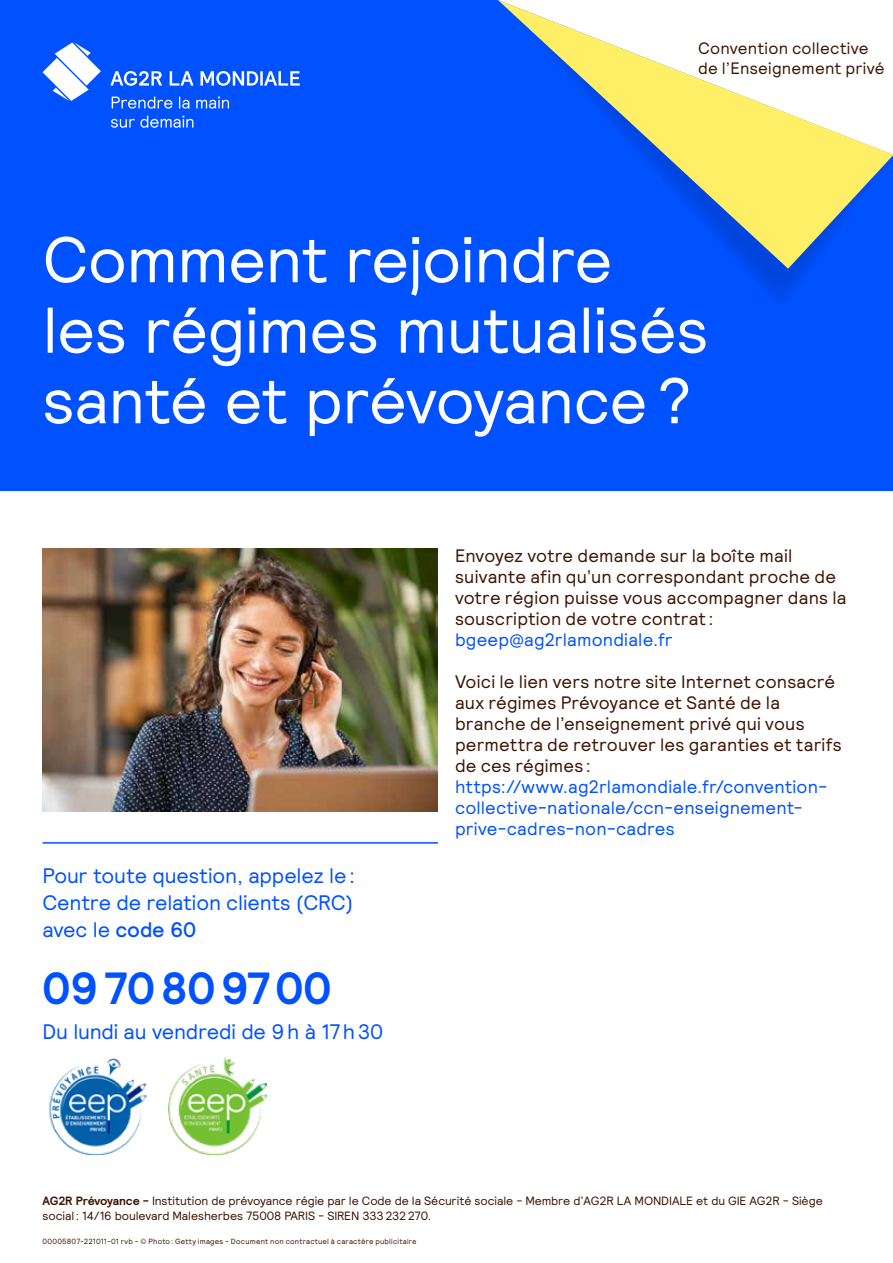
<style>
.page{position:relative;width:893px;height:1263px;background:#fff}
.page>*{position:absolute;margin:0;border:0;box-sizing:border-box;transform-origin:0 0}
.t1{font:64.5px/70.5px "Relative";letter-spacing:-.01em;color:#fff}
.t2{font:700 45px "Relative";color:#0051ff}
.t3{font:21px/27px "Relative";letter-spacing:-.01em;color:#0051ff;text-align:justify}
.t4{font:18px/21px "Relative";letter-spacing:.01em;color:#3d1301}
.t5{font:18px/21px "Relative";letter-spacing:.01em;color:#0051ff}
.t6{font:16.5px/19.5px "Relative";letter-spacing:.015em;color:#3d1301}
.t7{font:12px/15px "Relative";letter-spacing:-.01em;color:#3d1301}
.t8{font:7.5px "Relative";letter-spacing:.03em;color:#3d1301}
.s1{font-weight:500}
.s2{font-weight:700}
</style>
<div class="page">
<div style="left:0;top:0;width:893px;height:491px;background:#0051ff"></div>
<img style="left:43px;top:548px;width:395px;height:264px">
<hr style="left:43px;top:842px;width:395px;height:2px;background:#0051ff">
<svg style="left:498px;top:269px;width:395px;height:44px;background:#0050fd"></svg>
<svg style="left:498px;top:0;width:395px;height:269px"></svg>
<img style="left:49px;top:1058px;width:98px;height:96px">
<img style="left:169px;top:1057px;width:98px;height:97px">
<svg style="left:43px;top:43px;width:58px;height:58px"></svg>
<hr style="left:260px;top:71px;width:3px;height:15px;background:#fff">
<svg style="left:200px;top:71px;width:58px;height:15px"></svg>
<svg style="left:110px;top:71px;width:52px;height:15px"></svg>
<svg style="left:170px;top:71px;width:23px;height:15px"></svg>
<svg style="left:264px;top:71px;width:36px;height:15px"></svg>
<svg style="left:179px;top:97px;width:11px;height:12px"></svg>
<svg style="left:196px;top:97px;width:33px;height:12px"></svg>
<svg style="left:112px;top:97px;width:60px;height:12px"></svg>
<svg style="left:111px;top:116px;width:82px;height:12px"></svg>
<p class="t6" style="left:698px;top:38px;width:188px">Convention collective de l’Enseignement privé</p>
<h1 class="t1" style="left:43px;top:222px;width:668px">Comment rejoindre les régimes mutualisés santé et prévoyance?</h1>
<p class="t3" style="left:43px;top:861px;width:314px">Pour toute question, appelez le:<br>Centre de relation clients (CRC) avec le <span class="s1">code 60</span></p>
<h2 class="t2" style="left:43px;top:959px;width:290px">0970809700</h2>
<p class="t3" style="left:43px;top:1017px;width:342px">Du lundi au vendredi de 9h à 17h30</p>
<p class="t4" style="left:455px;top:545px;width:393px">Envoyez votre demande sur la boîte mail suivante afin qu’un correspondant proche de votre région puisse vous accompagner dans la souscription de votre contrat :</p>
<p class="t5" style="left:455px;top:629px;width:219px">bgeep@ag2rlamondiale.fr</p>
<p class="t4" style="left:455px;top:671px;width:388px">Voici le lien vers notre site Internet consacré aux régimes Prévoyance et Santé de la branche de l’enseignement privé qui vous permettra de retrouver les garanties et tarifs de ces régimes :</p>
<p class="t5" style="left:455px;top:776px;width:374px">https://www.ag2rlamondiale.fr/convention&shy;collective-nationale/ccn-enseignement&shy;prive-cadres-non-cadres</p>
<p class="t7" style="left:43px;top:1193px;width:782px"><span class="s2">AG2R Prévoyance -</span> Institution de prévoyance régie par le Code de la Sécurité sociale - Membre d’AG2R LA MONDIALE et du GIE AG2R - Siège social: 14/16 boulevard Malesherbes 75008 PARIS - SIREN 333232270.</p>
<p class="t8" style="left:43px;top:1237px;width:376px">00005807-221011-01 rvb - © Photo: Getty images - Document non contractuel à caractère publicitaire</p>
</div>
